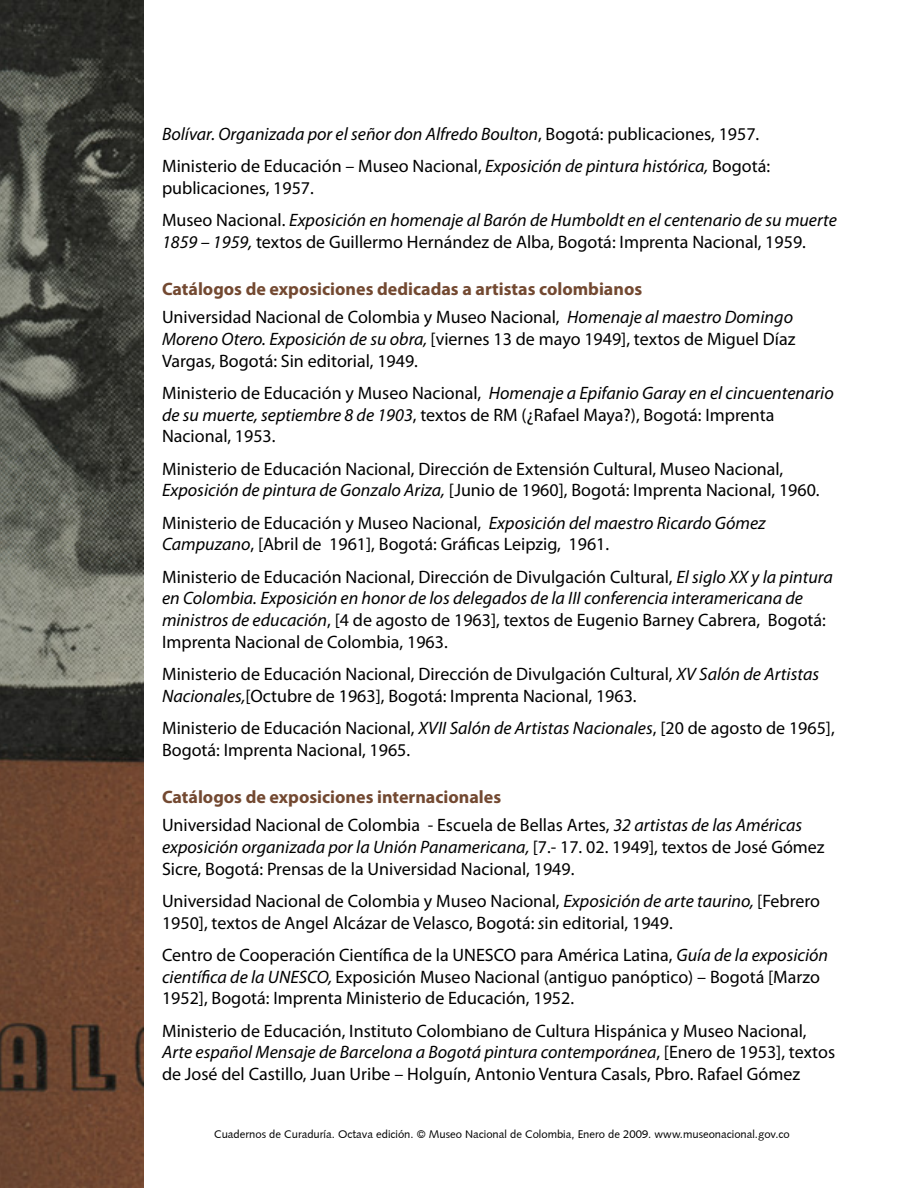
<style>
.page{position:relative;width:918px;height:1188px;background:#fff}
.page>*{position:absolute;margin:0;border:0;box-sizing:border-box;transform-origin:0 0}
.t1{font:18px/21.6px "Myriad Pro";color:#000}
.t2{font:italic 18px/32.4px "Myriad Pro";color:#000}
.t3{font:700 18px/27.9px "Myriad Pro";color:#734931}
.t4{font:11.25px "Syntax";color:#000}
.s1{font-style:normal}
.s2{font-style:italic}
.s3{font-weight:400;color:#000}
.s4{font-weight:400;font-style:italic;color:#000}
.s5{font-weight:700;color:#734931}
</style>
<div class="page">
<img style="left:0;top:0;width:143px;height:1188px">
<p class="t2" style="left:162px;top:117px;width:610px">Bolívar. Organizada por el señor don Alfredo Boulton<span class="s1">, Bogotá: publicaciones, 1957.<br>Ministerio de Educación – Museo Nacional,</span> Exposición de pintura histórica, <span class="s1">Bogotá:</span></p>
<p class="t2" style="left:162px;top:171px;width:677px"><span class="s1">publicaciones, 1957.<br>Museo Nacional.</span> Exposición en homenaje al Barón de Humboldt en el centenario de su muerte</p>
<p class="t1" style="left:162px;top:231px;width:645px"><span class="s2">1859 – 1959,</span> textos de Guillermo Hernández de Alba, Bogotá: Imprenta Nacional, 1959.</p>
<p class="t3" style="left:162px;top:275px;width:633px">Catálogos de exposiciones dedicadas a artistas colombianos<br><span class="s3">Universidad Nacional de Colombia y Museo Nacional,</span> <span class="s4">Homenaje al maestro Domingo</span></p>
<p class="t1" style="left:162px;top:328px;width:635px"><span class="s2">Moreno Otero. Exposición de su obra,</span> [viernes 13 de mayo 1949], textos de Miguel Díaz<br>Vargas, Bogotá: Sin editorial, 1949.</p>
<p class="t1" style="left:162px;top:382px;width:673px">Ministerio de Educación y Museo Nacional, <span class="s2">Homenaje a Epifanio Garay en el cincuentenario de su muerte, septiembre 8 de 1903</span>, textos de RM (¿Rafael Maya?), Bogotá: Imprenta<br>Nacional, 1953.</p>
<p class="t1" style="left:162px;top:458px;width:659px">Ministerio de Educación Nacional, Dirección de Extensión Cultural, Museo Nacional,<br><span class="s2">Exposición de pintura de Gonzalo Ariza,</span> [Junio de 1960], Bogotá: Imprenta Nacional, 1960.</p>
<p class="t1" style="left:162px;top:512px;width:605px">Ministerio de Educación y Museo Nacional, <span class="s2">Exposición del maestro Ricardo Gómez<br>Campuzano</span>, [Abril de 1961], Bogotá: Gráficas Leipzig, 1961.</p>
<p class="t1" style="left:162px;top:566px;width:672px">Ministerio de Educación Nacional, Dirección de Divulgación Cultural, <span class="s2">El siglo XX y la pintura en Colombia. Exposición en honor de los delegados de la III conferencia interamericana de ministros de educación</span>, [4 de agosto de 1963], textos de Eugenio Barney Cabrera, Bogotá:<br>Imprenta Nacional de Colombia, 1963.</p>
<p class="t1" style="left:162px;top:663px;width:659px">Ministerio de Educación Nacional, Dirección de Divulgación Cultural, <span class="s2">XV Salón de Artistas<br>Nacionales,</span>[Octubre de 1963], Bogotá: Imprenta Nacional, 1963.</p>
<p class="t1" style="left:162px;top:717px;width:674px">Ministerio de Educación Nacional, <span class="s2">XVII Salón de Artistas Nacionales</span>, [20 de agosto de 1965],<br>Bogotá: Imprenta Nacional, 1965.</p>
<p class="t1" style="left:162px;top:783px;width:642px;line-height:27.9px"><span class="s5">Catálogos de exposiciones internacionales<br></span>Universidad Nacional de Colombia - Escuela de Bellas Artes, <span class="s2">32 artistas de las Américas</span></p>
<p class="t1" style="left:162px;top:836px;width:664px"><span class="s2">exposición organizada por la Unión Panamericana,</span> [7.- 17. 02. 1949], textos de José Gómez<br>Sicre, Bogotá: Prensas de la Universidad Nacional, 1949.</p>
<p class="t1" style="left:162px;top:890px;width:660px">Universidad Nacional de Colombia y Museo Nacional, <span class="s2">Exposición de arte taurino,</span> [Febrero<br>1950], textos de Angel Alcázar de Velasco, Bogotá: <span class="s2">s</span>in editorial, 1949.</p>
<p class="t1" style="left:162px;top:944px;width:668px">Centro de Cooperación Científica de la UNESCO para América Latina, <span class="s2">Guía de la exposición científica de la UNESCO,</span> Exposición Museo Nacional (antiguo panóptico) – Bogotá [Marzo<br>1952], Bogotá: Imprenta Ministerio de Educación, 1952.</p>
<p class="t1" style="left:162px;top:1020px;width:675px">Ministerio de Educación, Instituto Colombiano de Cultura Hispánica y Museo Nacional,<br><span class="s2">Arte español Mensaje de Barcelona a Bogotá pintura contemporánea</span>, [Enero de 1953], textos de José del Castillo, Juan Uribe – Holguín, Antonio Ventura Casals, Pbro. Rafael Gómez</p>
<p class="t4" style="left:214px;top:1128px;width:577px">Cuadernos de Curaduría. Octava edición. © Museo Nacional de Colombia, Enero de 2009. www.museonacional.gov.co</p>
</div>
